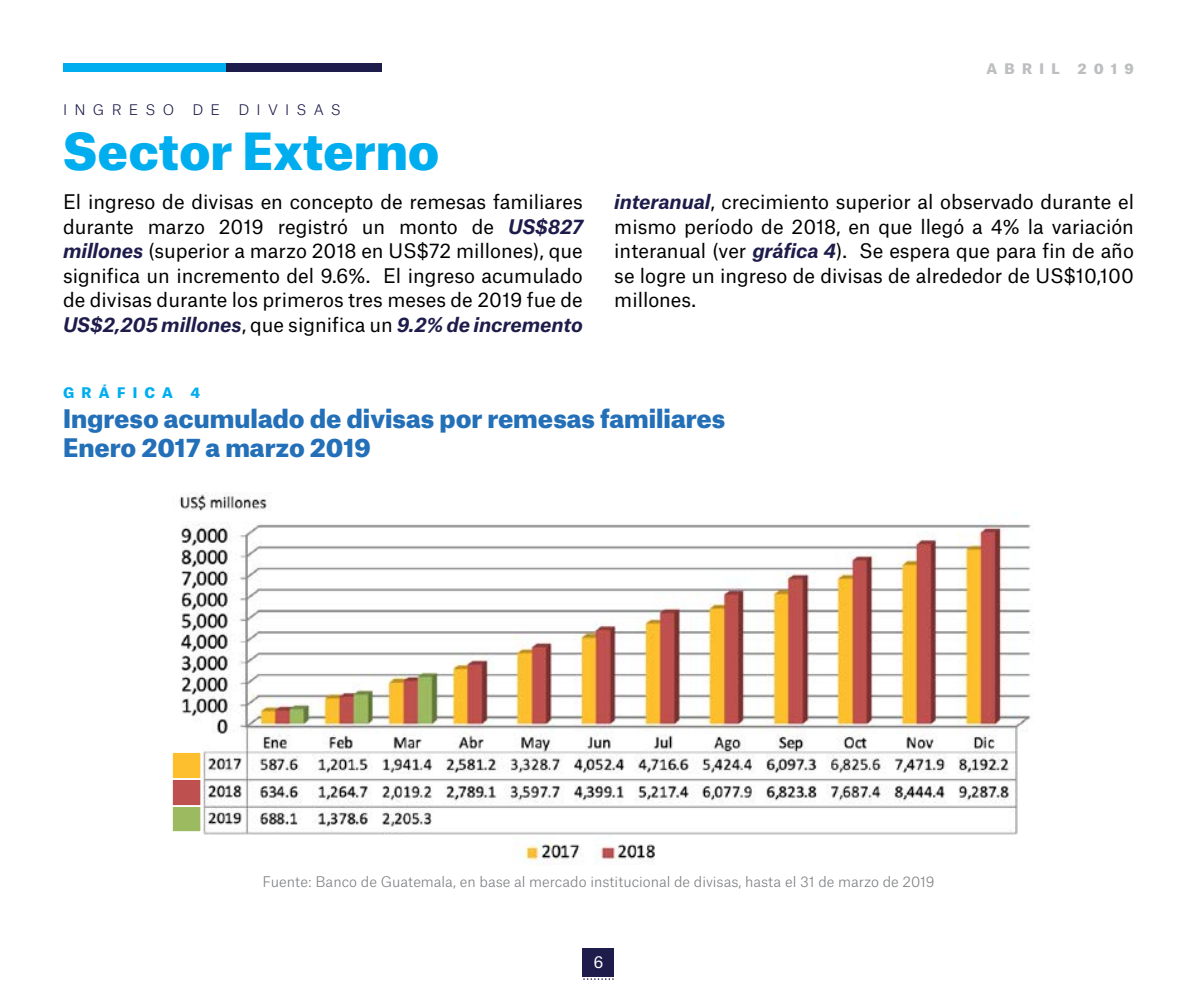
<style>
.page{position:relative;width:1197px;height:1008px;background:#fff}
.page>*{position:absolute;margin:0;border:0;box-sizing:border-box;transform-origin:0 0}
.t1{font:900 49px "Atlas Grotesk";letter-spacing:-.005em;color:#00aeef}
.t2{font:900 24.5px/28.5px "Atlas Grotesk";color:#2470b8}
.t3{font:19.25px/24.5px "Atlas Grotesk";color:#000;text-align:justify}
.t4{font:15.75px "Atlas Grotesk";color:#fff}
.t5{font:300 14px "Atlas Grotesk";color:#808285}
.t6{font:300 14px "Atlas Grotesk";letter-spacing:.52em;color:#1d1c4b}
.t7{font:900 14px "Atlas Grotesk";letter-spacing:.52em;color:#bcbec0}
.t8{font:900 14px "Atlas Grotesk";letter-spacing:.52em;color:#00aeef}
.s1{font-weight:700;font-style:italic;color:#1d1c4b}
</style>
<div class="page">
<div style="left:583px;top:949px;width:31px;height:28px;background:#1d1c4b"></div>
<svg style="left:583px;top:978px;width:31px;height:2px"></svg>
<div style="left:63px;top:63px;width:163px;height:9px;background:#00aeef"></div>
<div style="left:226px;top:63px;width:156px;height:9px;background:#1d1c4b"></div>
<img style="left:179px;top:494px;width:852px;height:371px">
<div style="left:171px;top:751px;width:31px;height:29px;background:#fdbf2d;border:2px solid #fff"></div>
<div style="left:171px;top:778px;width:31px;height:29px;background:#be5150;border:2px solid #fff"></div>
<div style="left:171px;top:805px;width:31px;height:28px;background:#9cba5f;border:2px solid #fff"></div>
<p class="t6" style="left:63px;top:98px;width:113px">INGRESO</p>
<p class="t6" style="left:192px;top:98px;width:29px">D E</p>
<p class="t6" style="left:238px;top:98px;width:104px">DIVISAS</p>
<h1 class="t1" style="left:63px;top:111px;width:378px">Sector Externo</h1>
<p class="t7" style="left:986px;top:57px;width:149px">ABRIL 2019</p>
<p class="t3" style="left:63px;top:188px;width:521px">El ingreso de divisas en concepto de remesas familiares durante marzo 2019 registró un monto de <span class="s1">US$827 millones</span> (superior a marzo 2018 en US$72 millones), que significa un incremento del 9.6%. El ingreso acumulado de divisas durante los primeros tres meses de 2019 fue de <span class="s1">US$2,205 millones</span>, que significa un <span class="s1">9.2% de incremento</span></p>
<p class="t3" style="left:614px;top:188px;width:521px"><span class="s1">interanual</span>, crecimiento superior al observado durante el mismo período de 2018, en que llegó a 4% la variación interanual (ver <span class="s1">gráfica 4</span>). Se espera que para fin de año se logre un ingreso de divisas de alrededor de US$10,100 millones.</p>
<p class="t8" style="left:63px;top:381px;width:139px">GRÁFICA 4</p>
<p class="t2" style="left:63px;top:402px;width:664px">Ingreso acumulado de divisas por remesas familiares<br>Enero 2017 a marzo 2019</p>
<p class="t5" style="left:263px;top:871px;width:673px">Fuente: Banco de Guatemala, en base al mercado institucional de divisas, hasta el 31 de marzo de 2019</p>
<p class="t4" style="left:593px;top:950px;width:12px">6</p>
</div>
